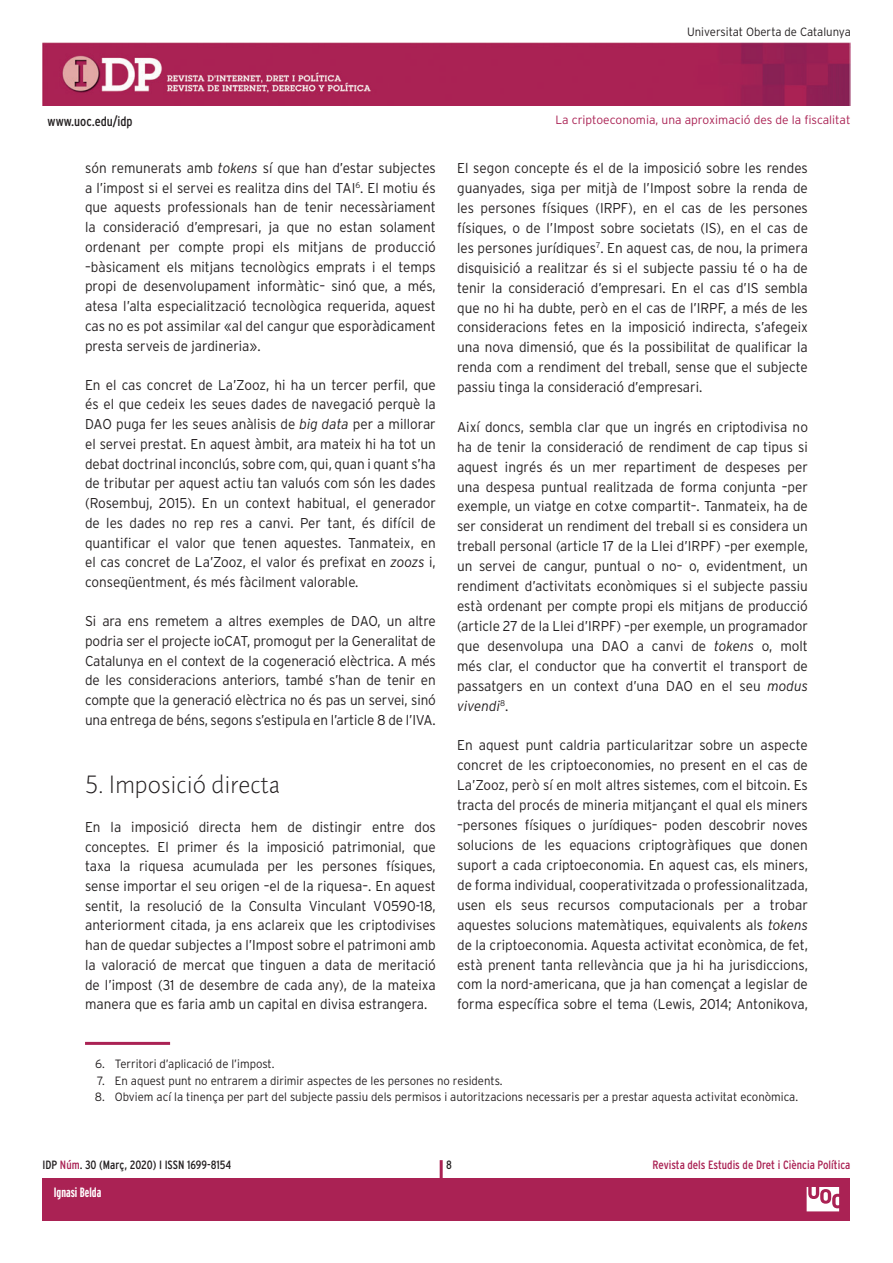
<style>
.page{position:relative;width:893px;height:1263px;background:#fff}
.page>*{position:absolute;margin:0;border:0;box-sizing:border-box;transform-origin:0 0}
.t1{font:300 24px "Pragma ND";color:#231f20}
.t2{font:300 14.25px/20px "Interstate";color:#231f20;text-align:justify;scale:.95 1}
.t3{font:condensed 13.5px "Interstate";color:#231f20}
.t4{font:700 extra-condensed 13.5px "Interstate";color:#fff}
.t5{font:300 12px "Interstate";color:#231f20;scale:.95 1}
.t6{font:300 12px "Interstate";color:#aa2254}
.t7{font:condensed 12px "Interstate";color:#aa2254}
.t8{font:condensed 12px "Interstate";color:#231f20}
.t9{font:700 extra-condensed 12px "Interstate";color:#fff}
.s1{font-style:italic}
.s2{color:#aa2254}
</style>
<div class="page">
<div style="left:43px;top:1178px;width:807px;height:42px;background:#aa2254"></div>
<hr style="left:440px;top:1160px;width:3px;height:44px;background:#aa2254">
<img style="left:43px;top:43px;width:807px;height:63px">
<svg style="left:806px;top:1187px;width:34px;height:25px"></svg>
<hr style="left:85px;top:1042px;width:85px;height:3px;background:#aa2254">
<p class="t5" style="left:687px;top:25px;width:174px">Universitat Oberta de Catalunya</p>
<p class="t3" style="left:48px;top:113px;width:87px">www.uoc.edu/idp</p>
<p class="t2" style="left:85px;top:158px;width:371px">són remunerats amb <span class="s1">tokens</span> sí que han d’estar subjectes a l’impost si el servei es realitza dins del TAI<sup>6</sup>. El motiu és que aquests professionals han de tenir necessàriament la consideració d’empresari, ja que no estan solament ordenant per compte propi els mitjans de producció –bàsicament els mitjans tecnològics emprats i el temps propi de desenvolupament informàtic– sinó que, a més, atesa l’alta especialització tecnològica requerida, aquest cas no es pot assimilar «al del cangur que esporàdicament presta serveis de jardineria».</p>
<p class="t2" style="left:85px;top:375px;width:371px">En el cas concret de La’Zooz, hi ha un tercer perfil, que és el que cedeix les seues dades de navegació perquè la DAO puga fer les seues anàlisis de <span class="s1">big data</span> per a millorar el servei prestat. En aquest àmbit, ara mateix hi ha tot un debat doctrinal inconclús, sobre com, qui, quan i quant s’ha de tributar per aquest actiu tan valuós com són les dades (Rosembuj, 2015). En un context habitual, el generador de les dades no rep res a canvi. Per tant, és difícil de quantificar el valor que tenen aquestes. Tanmateix, en el cas concret de La’Zooz, el valor és prefixat en <span class="s1">zoozs</span> i, conseqüentment, és més fàcilment valorable.</p>
<p class="t2" style="left:85px;top:611px;width:371px">Si ara ens remetem a altres exemples de DAO, un altre podria ser el projecte ioCAT, promogut per la Generalitat de Catalunya en el context de la cogeneració elèctrica. A més de les consideracions anteriors, també s’han de tenir en compte que la generació elèctrica no és pas un servei, sinó una entrega de béns, segons s’estipula en l’article 8 de l’IVA.</p>
<h1 class="t1" style="left:85px;top:769px;width:197px">5. Imposició directa</h1>
<p class="t2" style="left:85px;top:817px;width:371px">En la imposició directa hem de distingir entre dos conceptes. El primer és la imposició patrimonial, que taxa la riquesa acumulada per les persones físiques, sense importar el seu origen –el de la riquesa–. En aquest sentit, la resolució de la Consulta Vinculant V0590-18, anteriorment citada, ja ens aclareix que les criptodivises han de quedar subjectes a l’Impost sobre el patrimoni amb la valoració de mercat que tinguen a data de meritació de l’impost (31 de desembre de cada any), de la mateixa manera que es faria amb un capital en divisa estrangera.</p>
<p class="t6" style="left:555px;top:113px;width:297px">La criptoeconomia, una aproximació des de la fiscalitat</p>
<p class="t2" style="left:457px;top:158px;width:371px">El segon concepte és el de la imposició sobre les rendes guanyades, siga per mitjà de l’Impost sobre la renda de les persones físiques (IRPF), en el cas de les persones físiques, o de l’Impost sobre societats (IS), en el cas de les persones jurídiques<sup>7</sup>. En aquest cas, de nou, la primera disquisició a realitzar és si el subjecte passiu té o ha de tenir la consideració d’empresari. En el cas d’IS sembla que no hi ha dubte, però en el cas de l’IRPF, a més de les consideracions fetes en la imposició indirecta, s’afegeix una nova dimensió, que és la possibilitat de qualificar la renda com a rendiment del treball, sense que el subjecte passiu tinga la consideració d’empresari.</p>
<p class="t2" style="left:457px;top:417px;width:371px">Així doncs, sembla clar que un ingrés en criptodivisa no ha de tenir la consideració de rendiment de cap tipus si aquest ingrés és un mer repartiment de despeses per una despesa puntual realitzada de forma conjunta –per exemple, un viatge en cotxe compartit–. Tanmateix, ha de ser considerat un rendiment del treball si es considera un treball personal (article 17 de la Llei d’IRPF) –per exemple, un servei de cangur, puntual o no– o, evidentment, un rendiment d’activitats econòmiques si el subjecte passiu està ordenant per compte propi els mitjans de producció (article 27 de la Llei d’IRPF) –per exemple, un programador que desenvolupa una DAO a canvi de <span class="s1">tokens</span> o, molt més clar, el conductor que ha convertit el transport de passatgers en un context d’una DAO en el seu <span class="s1">modus vivendi</span><sup>8</sup>.</p>
<p class="t2" style="left:457px;top:735px;width:371px">En aquest punt caldria particularitzar sobre un aspecte concret de les criptoeconomies, no present en el cas de La’Zooz, però sí en molt altres sistemes, com el bitcoin. Es tracta del procés de mineria mitjançant el qual els miners –persones físiques o jurídiques– poden descobrir noves solucions de les equacions criptogràfiques que donen suport a cada criptoeconomia. En aquest cas, els miners, de forma individual, cooperativitzada o professionalitzada, usen els seus recursos computacionals per a trobar aquestes solucions matemàtiques, equivalents als <span class="s1">tokens </span>de la criptoeconomia. Aquesta activitat econòmica, de fet, està prenent tanta rellevància que ja hi ha jurisdiccions, com la nord-americana, que ja han començat a legislar de forma específica sobre el tema (Lewis, 2014; Antonikova,</p>
<p class="t5" style="left:95px;top:1057px;width:190px">6. Territori d’aplicació de l’impost.</p>
<p class="t5" style="left:97px;top:1074px;width:428px">7. En aquest punt no entrarem a dirimir aspectes de les persones no residents.</p>
<p class="t5" style="left:95px;top:1090px;width:742px">8. Obviem ací la tinença per part del subjecte passiu dels permisos i autoritzacions necessaris per a prestar aquesta activitat econòmica.</p>
<p class="t8" style="left:43px;top:1158px;width:190px">IDP <span class="s2">Núm</span>. 30 (Març, 2020) I ISSN 1699-8154</p>
<p class="t8" style="left:446px;top:1158px;width:7px">8</p>
<p class="t7" style="left:653px;top:1158px;width:199px">Revista dels Estudis de Dret i Ciència Política</p>
<p class="t9" style="left:59px;top:1185px;width:31px">Eloi Puig</p>
<p class="t4" style="left:54px;top:1185px;width:49px">Ignasi Belda</p>
</div>
